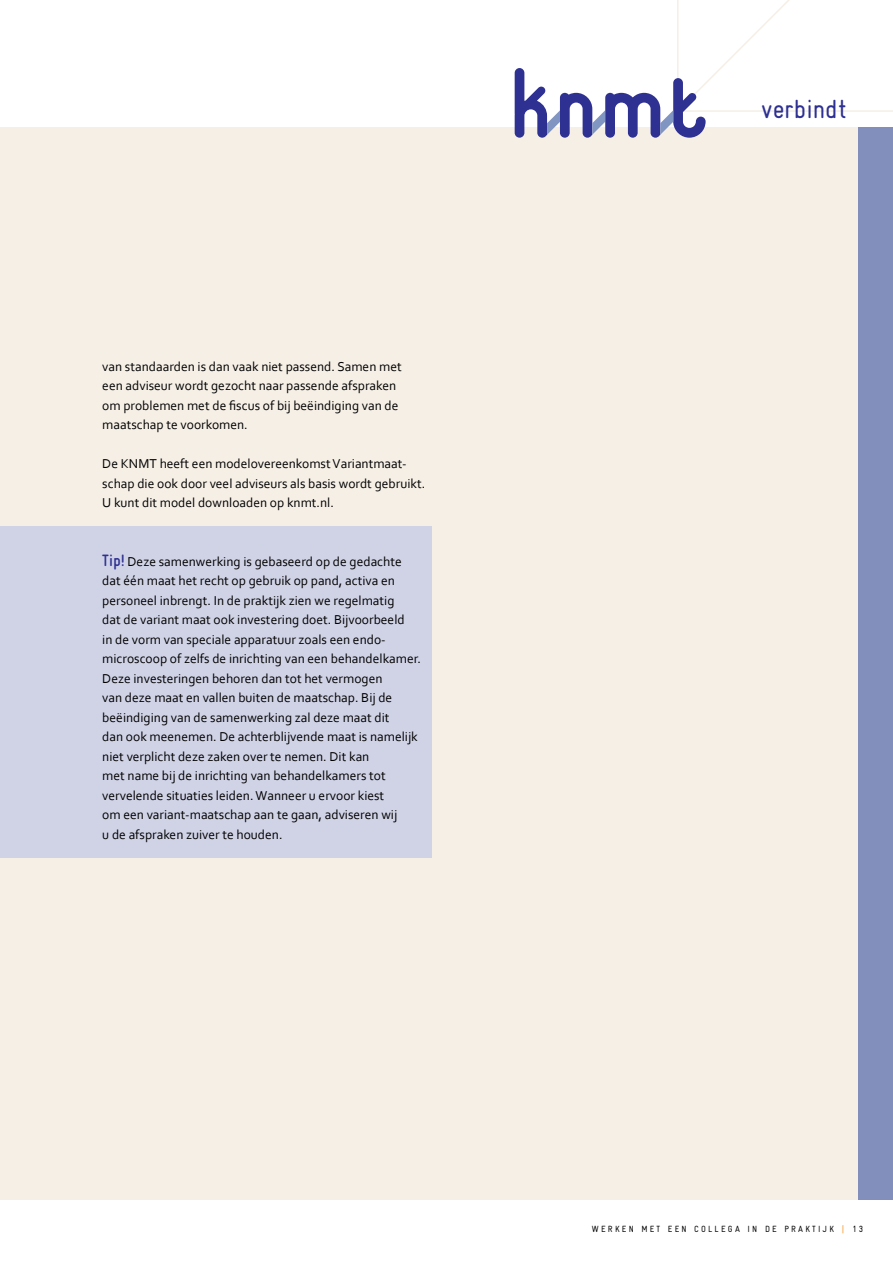
<style>
.page{position:relative;width:893px;height:1263px;background:#fff}
.page>*{position:absolute;margin:0;border:0;box-sizing:border-box;transform-origin:0 0}
.t1{font:26.25px "Gravur Condensed";color:#2e3092}
.t2{font:13.5px/19.5px "Corbel";color:#000}
.t3{font:9px "Gravur Condensed";letter-spacing:.25em;color:#000}
.s1{font-family:"Gravur Condensed";font-weight:700;font-size:16.5px;color:#2e3092}
.s2{color:#f7941e}
</style>
<div class="page">
<div style="left:0;top:127px;width:863px;height:1072px;background:#f5efe6"></div>
<svg style="left:515px;top:0;width:378px;height:138px"></svg>
<div style="left:859px;top:127px;width:34px;height:1072px;background:#828ebc"></div>
<div style="left:0;top:527px;width:432px;height:331px;background:#d0d3e6"></div>
<p class="t2" style="left:102px;top:356px;width:301px">van standaarden is dan vaak niet passend. Samen met een adviseur wordt gezocht naar passende afspraken om problemen met de fiscus of bij beëindiging van de maatschap te voorkomen.</p>
<p class="t2" style="left:102px;top:453px;width:324px">De KNMT heeft een modelovereenkomst Variantmaat&shy;schap die ook door veel adviseurs als basis wordt gebruikt.<br>U kunt dit model downloaden op knmt.nl.</p>
<p class="t2" style="left:102px;top:551px;width:320px"><span class="s1">Tip!</span> Deze samenwerking is gebaseerd op de gedachte dat één maat het recht op gebruik op pand, activa en personeel inbrengt. In de praktijk zien we regelmatig<br>dat de variant maat ook investering doet. Bijvoorbeeld<br>in de vorm van speciale apparatuur zoals een endo&shy;microscoop of zelfs de inrichting van een behandelkamer.<br>Deze investeringen behoren dan tot het vermogen<br>van deze maat en vallen buiten de maatschap. Bij de beëindiging van de samenwerking zal deze maat dit<br>dan ook meenemen. De achterblijvende maat is namelijk niet verplicht deze zaken over te nemen. Dit kan<br>met name bij de inrichting van behandelkamers tot vervelende situaties leiden. Wanneer u ervoor kiest<br>om een variant-maatschap aan te gaan, adviseren wij<br>u de afspraken zuiver te houden.</p>
<h1 class="t1" style="left:761px;top:94px;width:87px">verbindt</h1>
<p class="t3" style="left:592px;top:1223px;width:273px">WERKEN MET EEN COLLEGA IN DE PRAKTIJK <span class="s2">|</span> 13</p>
</div>
